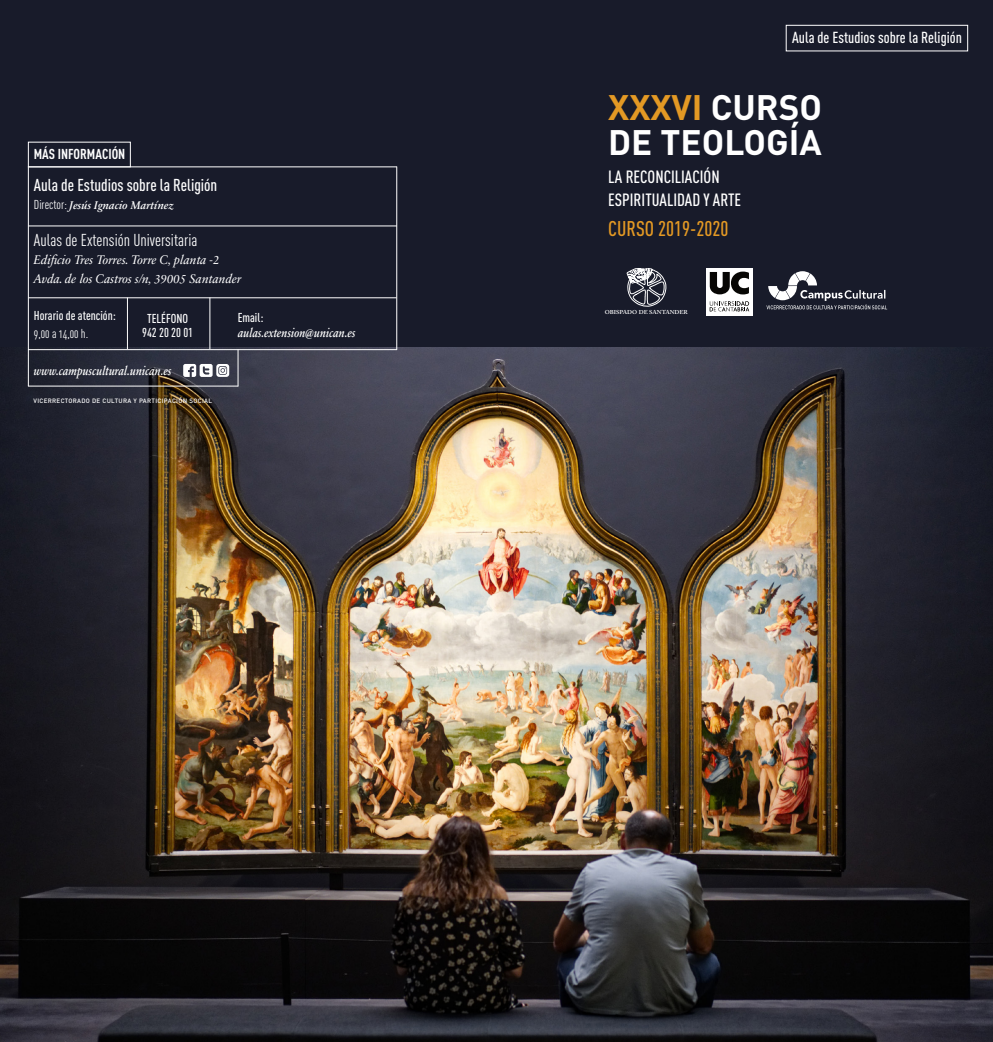
<style>
.page{position:relative;width:993px;height:1042px;background:#fff}
.page>*{position:absolute;margin:0;border:0;box-sizing:border-box;transform-origin:0 0}
.t1{font:700 35px/35px "DIN";color:#fff}
.t2{font:500 21px "DIN Cond";color:#e39924}
.t3{font:500 17.5px/22.8px "DIN Cond";color:#fff}
.t4{font:500 16.97px "DIN Cond";color:#fff}
.t5{font:16.97px "DIN Cond Regular Alternate";color:#fff}
.t6{font:500 15.75px "DIN Cond";color:#fff}
.t7{font:700 14.17px "DIN Cond";color:#fff}
.t8{font:italic 12.78px/18.4px "Sabon Next LT";color:#fff}
.t9{font:italic 600 12.78px "Sabon Next LT";color:#fff;scale:.85 1}
.t10{font:500 12.78px/14.2px "DIN Cond";color:#fff;text-align:center}
.t11{font:12.78px "DIN Cond Regular Alternate";color:#fff}
.t12{font:italic 600 11.38px "Sabon Next LT";color:#fff}
.t13{font:500 6.3px "DIN";letter-spacing:.05em;color:#fff}
.t14{font:600 5.6px "Adobe Caslon Pro";color:#fff;scale:1.05 1}
.s1{font-family:"DIN Cond Regular Alternate";font-weight:400;font-style:normal;font-size:12.78px}
.s2{color:#e39924}
</style>
<div class="page">
<div style="left:0;top:0;width:992px;height:1042px;background:#181b2a"></div>
<img style="left:0;top:348px;width:992px;height:694px">
<svg style="left:626px;top:268px;width:40px;height:39px"></svg>
<svg style="left:766px;top:271px;width:120px;height:38px"></svg>
<div style="left:705px;top:268px;width:47px;height:47px;background:#fff"></div>
<svg style="left:709px;top:272px;width:39px;height:22px"></svg>
<svg style="left:709px;top:301px;width:40px;height:10px"></svg>
<div style="left:785px;top:25px;width:182px;height:26px;border:1px solid #fff"></div>
<hr style="left:28px;top:349px;width:369px;height:1px;background:#fff">
<hr style="left:28px;top:225px;width:369px;height:1px;background:#fff">
<hr style="left:28px;top:297px;width:368px;height:1px;background:#fff">
<hr style="left:127px;top:297px;width:1px;height:52px;background:#fff">
<hr style="left:28px;top:386px;width:210px;height:1px;background:#fff">
<hr style="left:209px;top:297px;width:1px;height:52px;background:#fff">
<hr style="left:237px;top:349px;width:1px;height:37px;background:#fff">
<hr style="left:396px;top:166px;width:1px;height:184px;background:#fff">
<hr style="left:28px;top:166px;width:1px;height:220px;background:#fff">
<hr style="left:28px;top:166px;width:369px;height:1px;background:#fff">
<svg style="left:183px;top:364px;width:46px;height:13px"></svg>
<p class="t7" style="left:34px;top:146px;width:93px">MÁS INFORMACIÓN</p>
<h3 class="t4" style="left:34px;top:175px;width:185px">Aula de Estudios sobre la Religión</h3>
<p class="t12" style="left:34px;top:198px;width:141px"><span class="s1">Director:</span> Jesús Ignacio Martínez</p>
<h3 class="t5" style="left:34px;top:230px;width:165px">Aulas de Extensión Universitaria</h3>
<p class="t8" style="left:34px;top:251px;width:209px">Edificio Tres Torres. Torre C, planta -2<br>Avda. de los Castros s/n, 39005 Santander</p>
<p class="t10" style="left:34px;top:308px;width:83px">Horario de atención:</p>
<p class="t11" style="left:34px;top:326px;width:56px">9,00 a 14,00 h.</p>
<p class="t9" style="left:34px;top:363px;width:163px">www.campuscultural.unican.es</p>
<p class="t10" style="left:142px;top:311px;width:52px">TELÉFONO<br>942 20 20 01</p>
<p class="t10" style="left:237px;top:310px;width:27px">Email:</p>
<p class="t9" style="left:238px;top:325px;width:139px">aulas.extension@unican.es</p>
<p class="t13" style="left:33px;top:397px;width:180px">VICERRECTORADO DE CULTURA Y PARTICIPACIÓN SOCIAL</p>
<p class="t6" style="left:791px;top:28px;width:171px">Aula de Estudios sobre la Religión</p>
<h1 class="t1" style="left:608px;top:88px;width:215px"><span class="s2">XXXVI</span> CURSO<br>DE TEOLOGÍA</h1>
<h3 class="t3" style="left:608px;top:165px;width:134px">LA RECONCILIACIÓN<br>ESPIRITUALIDAD Y ARTE</h3>
<h2 class="t2" style="left:608px;top:216px;width:122px">CURSO 2019-2020</h2>
<p class="t14" style="left:604px;top:309px;width:80px">OBISPADO DE SANTANDER</p>
</div>
